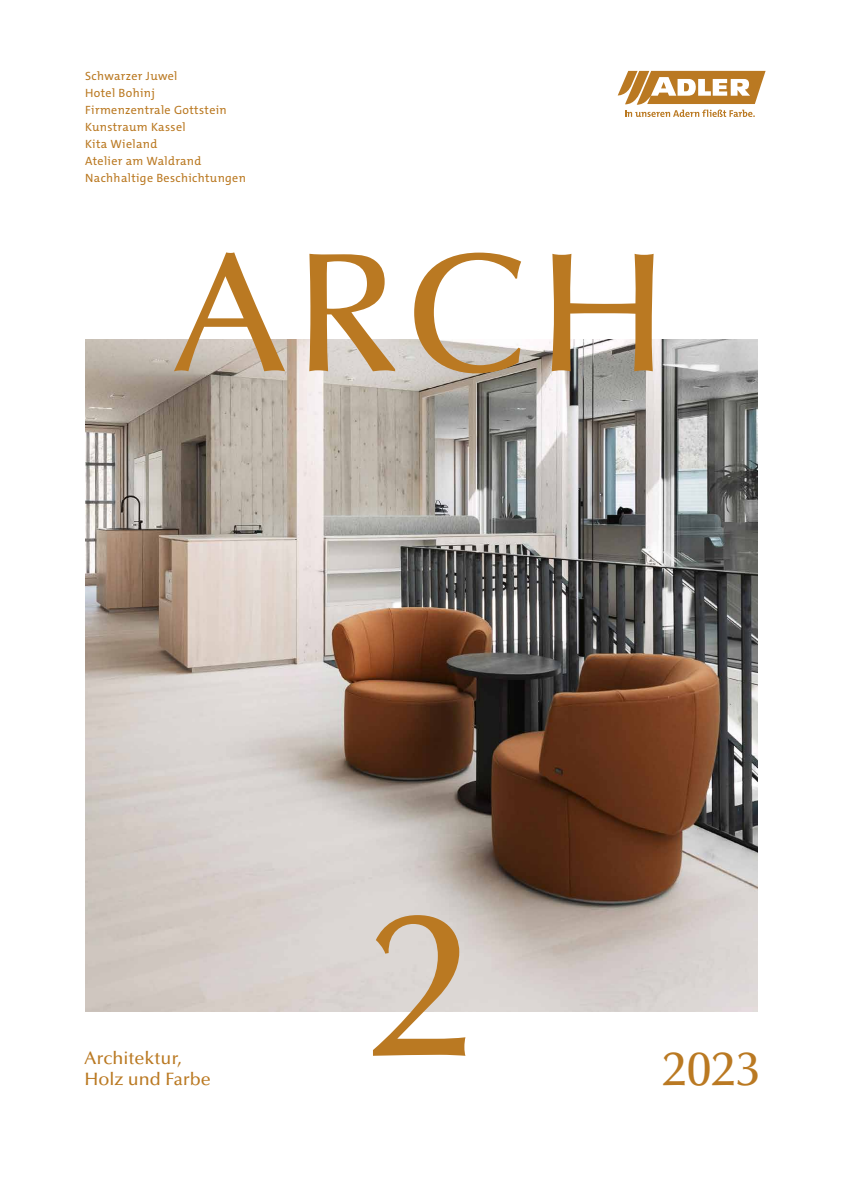
<style>
.page{position:relative;width:842px;height:1191px;background:#fff}
.page>*{position:absolute;margin:0;border:0;box-sizing:border-box;transform-origin:0 0}
.t1{font:500 206px "Optima LT Std";color:#ba7922}
.t2{font:500 169.8px "Optima LT Std";color:#ba7922}
.t3{font:500 48.2px "Optima LT Std";color:#ba7922}
.t4{font:500 18px/21px "Optima LT Std";color:#ba7922}
.t5{font:12px/17px "The Mix C4 s";letter-spacing:.03em;color:#ba7922}
</style>
<div class="page">
<img style="left:85px;top:340px;width:672px;height:672px">
<svg style="left:618px;top:71px;width:148px;height:46px"></svg>
<p class="t5" style="left:85px;top:67px;width:162px">Schwarzer Juwel<br>Hotel Bohinj<br>Firmenzentrale Gottstein<br>Kunstraum Kassel<br>Kita Wieland<br>Atelier am Waldrand<br>Nachhaltige Beschichtungen</p>
<h2 class="t2" style="left:174px;top:218px;width:496px">ARCH</h2>
<h3 class="t4" style="left:84px;top:1047px;width:128px">Architektur,<br>Holz und Farbe</h3>
<h1 class="t1" style="left:370px;top:870px;width:104px">2</h1>
<h3 class="t3" style="left:662px;top:1041px;width:100px">2023</h3>
</div>
